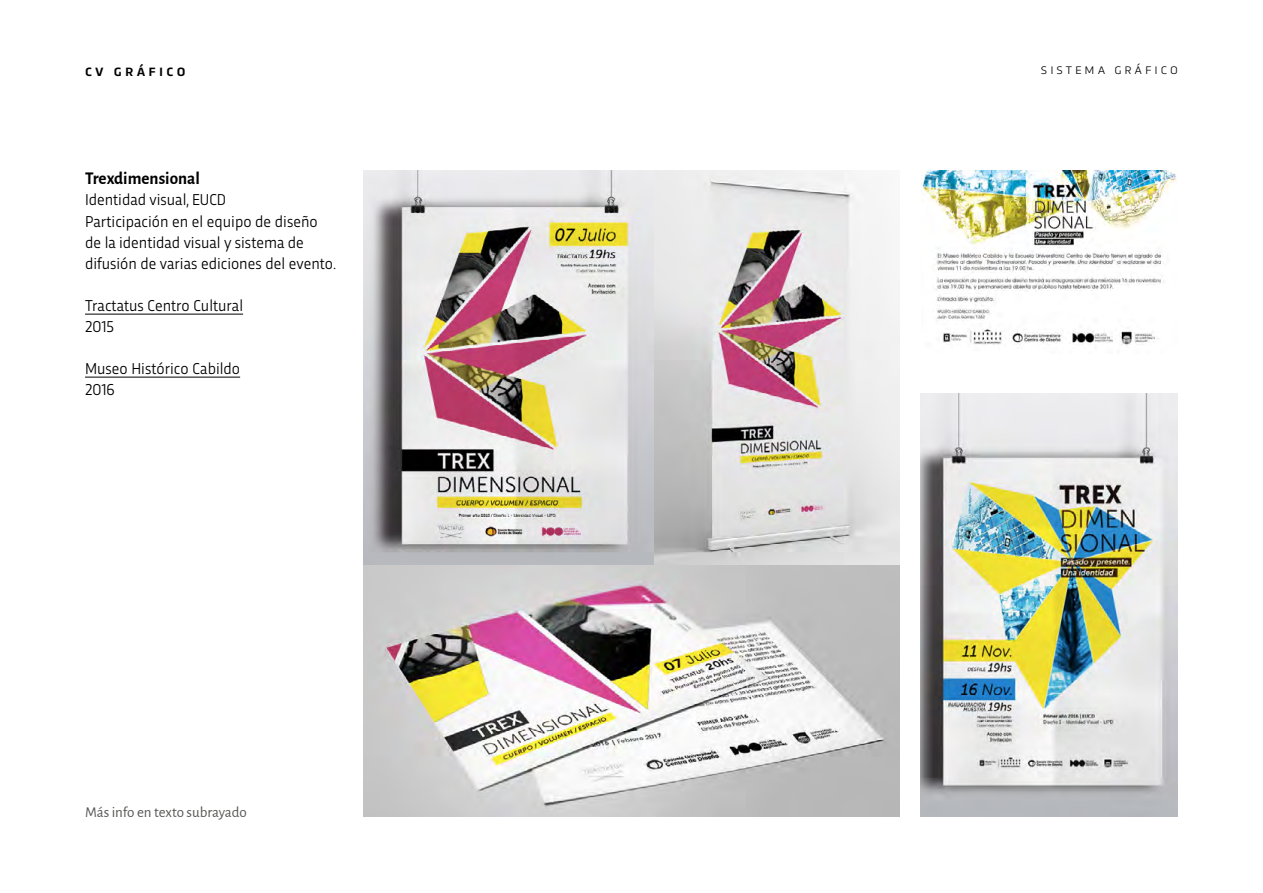
<style>
.page{position:relative;width:1263px;height:893px;background:#fff}
.page>*{position:absolute;margin:0;border:0;box-sizing:border-box;transform-origin:0 0}
.titulos{font:700 18px "Alegreya Sans";color:#000;scale:.95 1}
.t1{font:16.5px/21px "Trasandina";color:#000;scale:.95 1}
.t2{font:500 16.5px "Trasandina";letter-spacing:.2em;color:#000}
.t3{font:15px "Alegreya Sans";letter-spacing:-.005em;color:#575756}
.t4{font:300 15px "Trasandina";letter-spacing:.2em;color:#000}
</style>
<div class="page">
<img style="left:364px;top:170px;width:535px;height:646px">
<img style="left:921px;top:393px;width:257px;height:423px">
<img style="left:921px;top:170px;width:257px;height:175px">
<hr style="left:85px;top:314px;width:158px;height:1px;background:#000">
<hr style="left:85px;top:377px;width:155px;height:1px;background:#000">
<p class="t2" style="left:85px;top:58px;width:102px">cv gráfico</p>
<p class="t4" style="left:1041px;top:58px;width:138px">sistema gráfico</p>
<p class="titulos" style="left:85px;top:165px;width:122px">Trexdimensional</p>
<p class="t1" style="left:85px;top:188px;width:150px">Identidad visual, EUCD</p>
<p class="t1" style="left:85px;top:209px;width:246px">Participación en el equipo de diseño</p>
<p class="t1" style="left:85px;top:230px;width:266px">de la identidad visual y sistema de difusión de varias ediciones del evento.</p>
<p class="t1" style="left:85px;top:293px;width:168px">Tractatus Centro Cultural</p>
<p class="t1" style="left:85px;top:314px;width:32px">2015</p>
<p class="t1" style="left:85px;top:356px;width:165px">Museo Histórico Cabildo</p>
<p class="t1" style="left:85px;top:377px;width:33px">2016</p>
<p class="t3" style="left:85px;top:801px;width:163px">Más info en texto subrayado</p>
</div>
